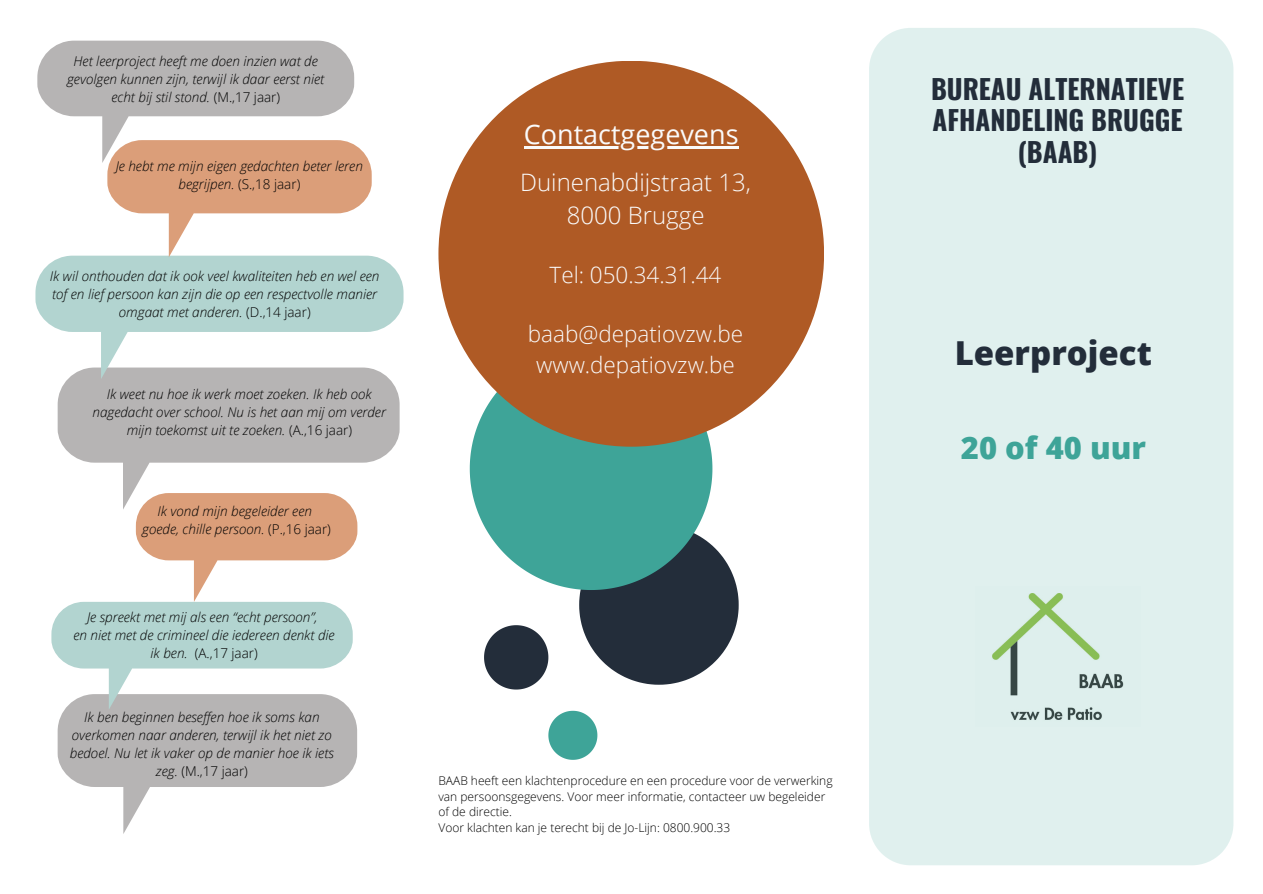
<style>
.page{position:relative;width:1263px;height:894px;background:#fff}
.page>*{position:absolute;margin:0;border:0;box-sizing:border-box;transform-origin:0 0}
.t1{font:800 33px "Open Sans";color:#232d3a}
.t2{font:800 30.9px "Open Sans";color:#3ea498}
.t3{font:700 27px/31.7px "Oswald";color:#232d3a;text-align:center}
.t4{font:27px "Open Sans";color:#fafafa}
.t5{font:300 24px/32.5px "Open Sans";color:#fafafa;text-align:center}
.t6{font:300 22.5px/31.5px "Open Sans";color:#fafafa;text-align:center}
.t7{font:italic 300 13.5px/18px "Open Sans";color:#000;text-align:center}
.t8{font:300 12px/15.8px "Open Sans";color:#000}
.s1{font-style:normal}
</style>
<div class="page">
<svg style="left:579px;top:545px;width:160px;height:139px"></svg>
<svg style="left:470px;top:360px;width:242px;height:230px;background:#53a69d"></svg>
<svg style="left:484px;top:625px;width:64px;height:64px"></svg>
<svg style="left:548px;top:710px;width:49px;height:49px"></svg>
<div style="left:438px;top:61px;width:386px;height:385px;background:#af5a25;border-radius:50%"></div>
<svg style="left:51px;top:509px;width:306px;height:324px"></svg>
<svg style="left:58px;top:379px;width:342px;height:130px;fill:#b6b4b4"></svg>
<svg style="left:35px;top:256px;width:369px;height:123px;fill:#b2d4d0"></svg>
<svg style="left:37px;top:41px;width:335px;height:216px"></svg>
<div style="left:869px;top:28px;width:364px;height:837px;background:#e0f0ee"></div>
<hr style="left:524px;top:147px;width:215px;height:2px;background:#fafafa">
<p class="t7" style="left:67px;top:52px;width:259px">Het leerproject heeft me doen inzien wat de gevolgen kunnen zijn, terwijl ik daar eerst niet echt bij stil stond. <span class="s1">(M.,17 jaar)</span></p>
<p class="t7" style="left:116px;top:157px;width:249px">Je hebt me mijn eigen gedachten beter leren begrijpen. <span class="s1">(S.,18 jaar)</span></p>
<p class="t7" style="left:50px;top:267px;width:331px">Ik wil onthouden dat ik ook veel kwaliteiten heb en wel een tof en lief persoon kan zijn die op een respectvolle manier omgaat met anderen. <span class="s1">(D.,14 jaar)</span></p>
<p class="t7" style="left:92px;top:385px;width:295px">Ik weet nu hoe ik werk moet zoeken. Ik heb ook nagedacht over school. Nu is het aan mij om verder mijn toekomst uit te zoeken. <span class="s1">(A.,16 jaar)</span></p>
<p class="t7" style="left:142px;top:501px;width:190px">Ik vond mijn begeleider een goede, chille persoon. <span class="s1">(P.,16 jaar)</span></p>
<p class="t7" style="left:73px;top:608px;width:263px">Je spreekt met mij als een “echt persoon”,<br>en niet met de crimineel die iedereen denkt die ik ben. <span class="s1">(A.,17 jaar)</span></p>
<p class="t7" style="left:70px;top:707px;width:266px">Ik ben beginnen beseffen hoe ik soms kan overkomen naar anderen, terwijl ik het niet zo bedoel. Nu let ik vaker op de manier hoe ik iets zeg. <span class="s1">(M.,17 jaar)</span></p>
<h3 class="t4" style="left:524px;top:115px;width:216px">Contactgegevens</h3>
<h3 class="t5" style="left:520px;top:165px;width:232px">Duinenabdijstraat 13,<br>8000 Brugge</h3>
<h3 class="t6" style="left:550px;top:258px;width:173px">Tel: 050.34.31.44</h3>
<h3 class="t6" style="left:528px;top:317px;width:217px">baab@depatiovzw.be www.depatiovzw.be</h3>
<p class="t8" style="left:438px;top:772px;width:396px">BAAB heeft een klachtenprocedure en een procedure voor de verwerking van persoonsgegevens. Voor meer informatie, contacteer uw begeleider of de directie.<br>Voor klachten kan je terecht bij de Jo-Lijn: 0800.900.33</p>
<h3 class="t3" style="left:931px;top:71px;width:255px">BUREAU ALTERNATIEVE<br>AFHANDELING BRUGGE (BAAB)</h3>
<h1 class="t1" style="left:955px;top:330px;width:199px">Leerproject</h1>
<h2 class="t2" style="left:961px;top:425px;width:187px">20 of 40 uur</h2>
</div>
